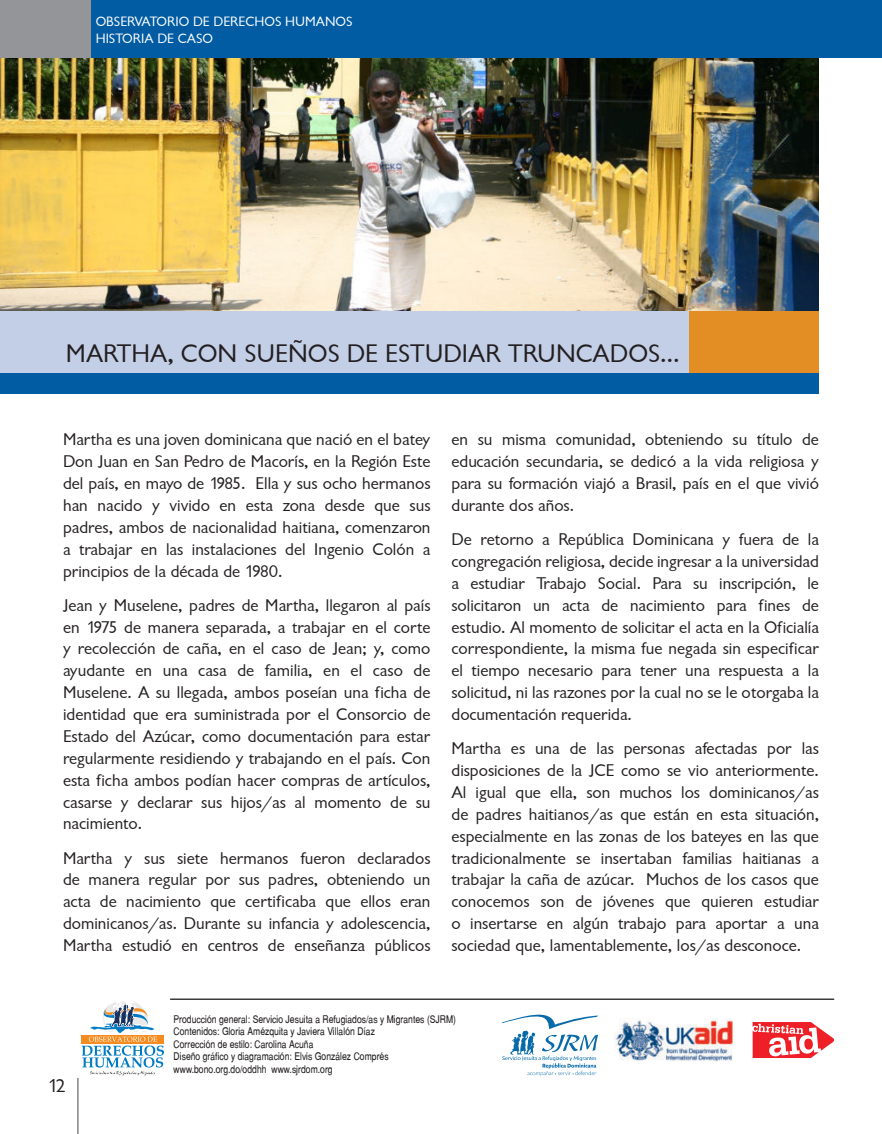
<style>
.page{position:relative;width:882px;height:1134px;background:#fff}
.page>*{position:absolute;margin:0;border:0;box-sizing:border-box;transform-origin:0 0}
.t1{font:26.25px "Garrison Sans";color:#231f20}
.t2{font:19.25px "Garrison Sans";color:#231f20}
.t3{font:17.5px/21.9px "Garrison Sans";color:#231f20;text-align:justify}
.t4{font:14px/16.8px "Garrison Sans";color:#fff}
.t5{font:10.5px/12.6px "Switzerland Narrow Plain";color:#231f20}
</style>
<div class="page">
<hr style="left:77px;top:1078px;width:2px;height:56px;background:#939598">
<svg style="left:753px;top:1022px;width:81px;height:36px"></svg>
<svg style="left:81px;top:1001px;width:83px;height:75px"></svg>
<img style="left:0;top:57px;width:819px;height:254px">
<div style="left:91px;top:0;width:791px;height:57px;background:#015ca3"></div>
<div style="left:0;top:373px;width:819px;height:21px;background:#015ca3"></div>
<div style="left:0;top:311px;width:819px;height:62px;background:#c3cee7"></div>
<div style="left:0;top:0;width:91px;height:57px;background:#939598"></div>
<div style="left:690px;top:311px;width:129px;height:62px;background:#e28e25"></div>
<hr style="left:170px;top:999px;width:664px;height:1px;background:#231f20">
<img style="left:614px;top:1019px;width:119px;height:42px">
<svg style="left:502px;top:1014px;width:96px;height:62px"></svg>
<p class="t4" style="left:96px;top:14px;width:258px">OBSERVATORIO DE DERECHOS HUMANOS<br>HISTORIA DE CASO</p>
<h1 class="t1" style="left:66px;top:339px;width:615px">MARTHA, CON SUEÑOS DE ESTUDIAR TRUNCADOS…</h1>
<p class="t3" style="left:63px;top:431px;width:369px">Martha es una joven dominicana que nació en el batey Don Juan en San Pedro de Macorís, en la Región Este del país, en mayo de 1985. Ella y sus ocho hermanos han nacido y vivido en esta zona desde que sus padres, ambos de nacionalidad haitiana, comenzaron a trabajar en las instalaciones del Ingenio Colón a principios de la década de 1980.</p>
<p class="t3" style="left:63px;top:594px;width:369px">Jean y Muselene, padres de Martha, llegaron al país en 1975 de manera separada, a trabajar en el corte y recolección de caña, en el caso de Jean; y, como ayudante en una casa de familia, en el caso de Muselene. A su llegada, ambos poseían una ficha de identidad que era suministrada por el Consorcio de Estado del Azúcar, como documentación para estar regularmente residiendo y trabajando en el país. Con esta ficha ambos podían hacer compras de artículos, casarse y declarar sus hijos/as al momento de su nacimiento.</p>
<p class="t3" style="left:63px;top:849px;width:369px">Martha y sus siete hermanos fueron declarados de manera regular por sus padres, obteniendo un acta de nacimiento que certificaba que ellos eran dominicanos/as. Durante su infancia y adolescencia, Martha estudió en centros de enseñanza públicos</p>
<p class="t3" style="left:452px;top:429px;width:369px">en su misma comunidad, obteniendo su título de educación secundaria, se dedicó a la vida religiosa y para su formación viajó a Brasil, país en el que vivió durante dos años.</p>
<p class="t3" style="left:452px;top:530px;width:369px">De retorno a República Dominicana y fuera de la congregación religiosa, decide ingresar a la universidad a estudiar Trabajo Social. Para su inscripción, le solicitaron un acta de nacimiento para fines de estudio. Al momento de solicitar el acta en la Oficialía correspondiente, la misma fue negada sin especificar el tiempo necesario para tener una respuesta a la solicitud, ni las razones por la cual no se le otorgaba la documentación requerida.</p>
<p class="t3" style="left:452px;top:740px;width:369px">Martha es una de las personas afectadas por las disposiciones de la JCE como se vio anteriormente.<br>Al igual que ella, son muchos los dominicanos/as de padres haitianos/as que están en esta situación, especialmente en las zonas de los bateyes en las que tradicionalmente se insertaban familias haitianas a trabajar la caña de azúcar. Muchos de los casos que conocemos son de jóvenes que quieren estudiar o insertarse en algún trabajo para aportar a una sociedad que, lamentablemente, los/as desconoce.</p>
<p class="t2" style="left:48px;top:1079px;width:20px">12</p>
<p class="t5" style="left:174px;top:1014px;width:284px">Producción general: Servicio Jesuita a Refugiados/as y Migrantes (SJRM)<br>Contenidos: Gloria Amézquita y Javiera Villalón Díaz<br>Corrección de estilo: Carolina Acuña<br>Diseño gráfico y diagramación: Elvis González Comprés www.bono.org.do/oddhh www.sjrdom.org</p>
</div>
